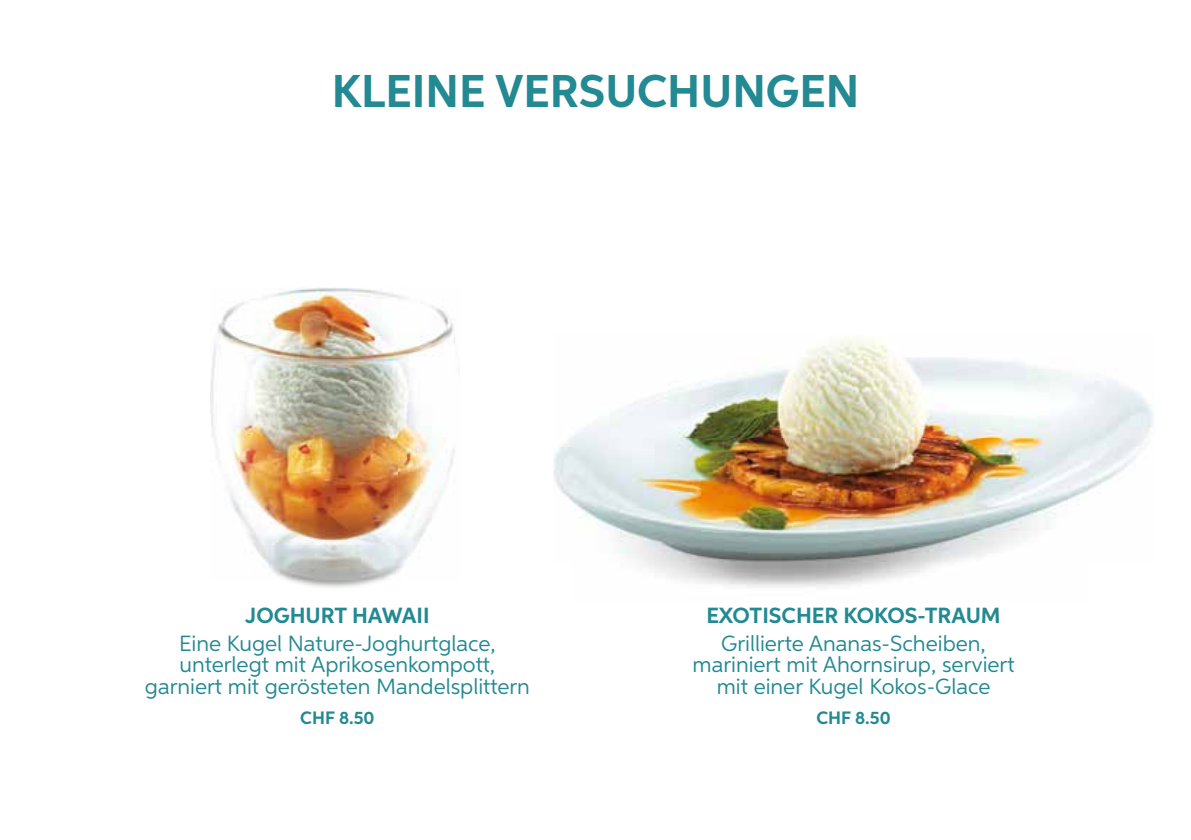
<style>
.page{position:relative;width:1191px;height:840px;background:#fff}
.page>*{position:absolute;margin:0;border:0;box-sizing:border-box;transform-origin:0 0}
.t1{font:700 46px "Aspira";color:#238992}
.t2{font:22px/21.6px "Aspira";color:#238992;text-align:center}
.t3{font:700 22px "Aspira";color:#238992}
.t4{font:700 18px "Aspira";color:#238992}
</style>
<div class="page">
<img style="left:211px;top:287px;width:244px;height:292px">
<img style="left:574px;top:448px;width:513px;height:139px">
<img style="left:562px;top:335px;width:591px;height:113px">
<img style="left:553px;top:447px;width:21px;height:56px">
<img style="left:1087px;top:447px;width:66px;height:45px">
<h1 class="t1" style="left:332px;top:63px;width:529px">KLEINE VERSUCHUNGEN</h1>
<p class="t3" style="left:245px;top:601px;width:186px">JOGHURT HAWAII</p>
<p class="t2" style="left:145px;top:631px;width:386px">Eine Kugel Nature-Joghurtglace, unterlegt mit Aprikosenkompott, garniert mit gerösteten Mandelsplittern</p>
<p class="t4" style="left:300px;top:706px;width:76px">CHF 8.50</p>
<p class="t3" style="left:706px;top:601px;width:296px">EXOTISCHER KOKOS-TRAUM</p>
<p class="t2" style="left:692px;top:631px;width:323px">Grillierte Ananas-Scheiben, mariniert mit Ahornsirup, serviert mit einer Kugel Kokos-Glace</p>
<p class="t4" style="left:816px;top:706px;width:76px">CHF 8.50</p>
</div>
